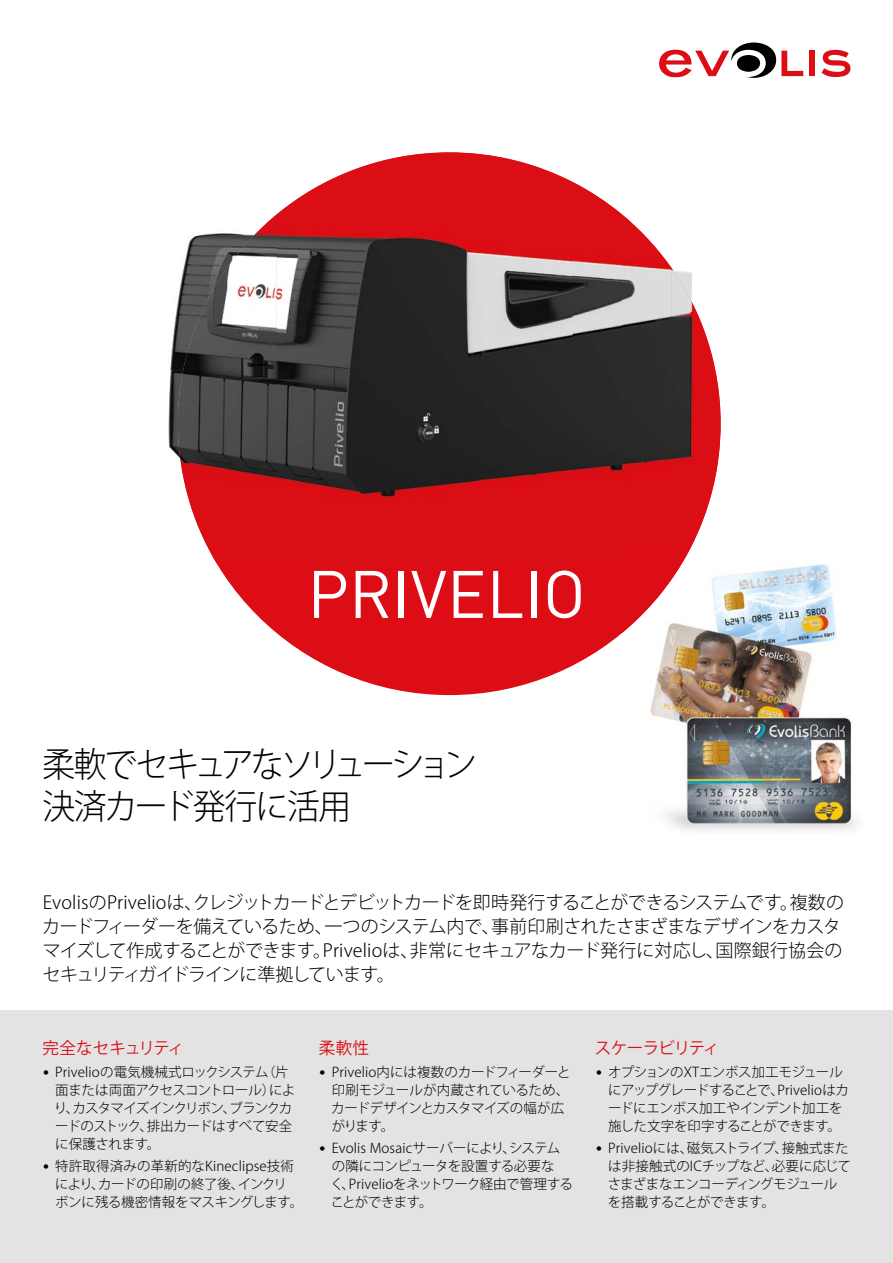
<style>
.page{position:relative;width:893px;height:1263px;background:#fff}
.page>*{position:absolute;margin:0;border:0;box-sizing:border-box;transform-origin:0 0}
.t1{font:66px "DIN Pro";color:#fff}
.t2{font:300 34.5px/42px "Koz Go Pro";letter-spacing:-.07em;color:#000;scale:.95 1}
.t3{font:300 18px/24px "Koz Go Pro";letter-spacing:-.02em;color:#000}
.t4{font:16.5px "Koz Go Pro";letter-spacing:-.04em;color:#dc0d15}
.t5{font:300 13.5px/18px "Koz Go Pro";letter-spacing:-.02em;color:#000}
.t6{font:300 13.5px/18px "Koz Go Pro";color:#000}
.t7{font:300 13.5px/18px "Koz Go Pro";letter-spacing:.01em;color:#000}
.s1{font-family:"DIN Pro";font-weight:400}
</style>
<div class="page">
<div style="left:178px;top:152px;width:543px;height:543px;background:#dc0d15;border-radius:50%"></div>
<div style="left:0;top:1010px;width:893px;height:253px;background:#e3e3e3"></div>
<div style="left:809px;top:51px;width:6px;height:25px;background:#dc0d15"></div>
<svg style="left:822px;top:50px;width:28px;height:27px"></svg>
<img style="left:650px;top:564px;width:207px;height:267px">
<img style="left:621px;top:566px;width:60px;height:68px">
<img style="left:170px;top:233px;width:57px;height:137px">
<img style="left:168px;top:370px;width:10px;height:86px">
<img style="left:277px;top:152px;width:296px;height:346px">
<img style="left:573px;top:182px;width:49px;height:290px">
<img style="left:227px;top:214px;width:50px;height:265px">
<img style="left:622px;top:214px;width:49px;height:257px">
<img style="left:178px;top:268px;width:49px;height:298px">
<img style="left:671px;top:267px;width:50px;height:280px">
<svg style="left:659px;top:43px;width:144px;height:35px"></svg>
<img style="left:690px;top:548px;width:60px;height:18px">
<img style="left:650px;top:549px;width:40px;height:17px">
<h1 class="t1" style="left:307px;top:549px;width:280px">PRIVELIO</h1>
<h2 class="t2" style="left:43px;top:743px;width:459px">柔軟でセキュアなソリューション決済カード発行に活用</h2>
<h3 class="t3" style="left:42px;top:890px;width:803px">EvolisのPrivelioは、クレジットカードとデビットカードを即時発行することができるシステムです。複数のカードフィーダーを備えているため、一つのシステム内で、事前印刷されたさまざまなデザインをカスタマイズして作成することができます。Privelioは、非常にセキュアなカード発行に対応し、国際銀行協会のセキュリティガイドラインに準拠しています。</h3>
<p class="t4" style="left:43px;top:1038px;width:143px">完全なセキュリティ</p>
<p class="t5" style="left:54px;top:1063px;width:243px;text-indent:-11px"><span class="s1">•</span> Privelioの電気機械式ロックシステム（片面または両面アクセスコントロール）により、カスタマイズインクリボン、ブランクカードのストック、排出カードはすべて安全に保護されます。</p>
<p class="t7" style="left:55px;top:1157px;width:249px;text-indent:-13px"><span class="s1">•</span> 特許取得済みの革新的なKineclipse技術により、カードの印刷の終了後、インクリボンに残る機密情報をマスキングします。</p>
<p class="t4" style="left:319px;top:1038px;width:52px">柔軟性</p>
<p class="t5" style="left:331px;top:1063px;width:241px;text-indent:-12px"><span class="s1">•</span> Privelio内には複数のカードフィーダーと印刷モジュールが内蔵されているため、カードデザインとカスタマイズの幅が広がります。</p>
<p class="t6" style="left:331px;top:1139px;width:244px;text-indent:-12px"><span class="s1">•</span> Evolis Mosaicサーバーにより、システムの隣にコンピュータを設置する必要な<br>く、Privelioをネットワーク経由で管理することができます。</p>
<p class="t4" style="left:595px;top:1038px;width:126px">スケーラビリティ</p>
<p class="t5" style="left:608px;top:1063px;width:243px;text-indent:-13px"><span class="s1">•</span> オプションのXTエンボス加工モジュールにアップグレードすることで、Privelioはカードにエンボス加工やインデント加工を施した文字を印字することができます。</p>
<p class="t5" style="left:608px;top:1139px;width:245px;text-indent:-12px"><span class="s1">•</span> Privelioには、磁気ストライプ、接触式または非接触式のICチップなど、必要に応じてさまざまなエンコーディングモジュールを搭載することができます。</p>
</div>
